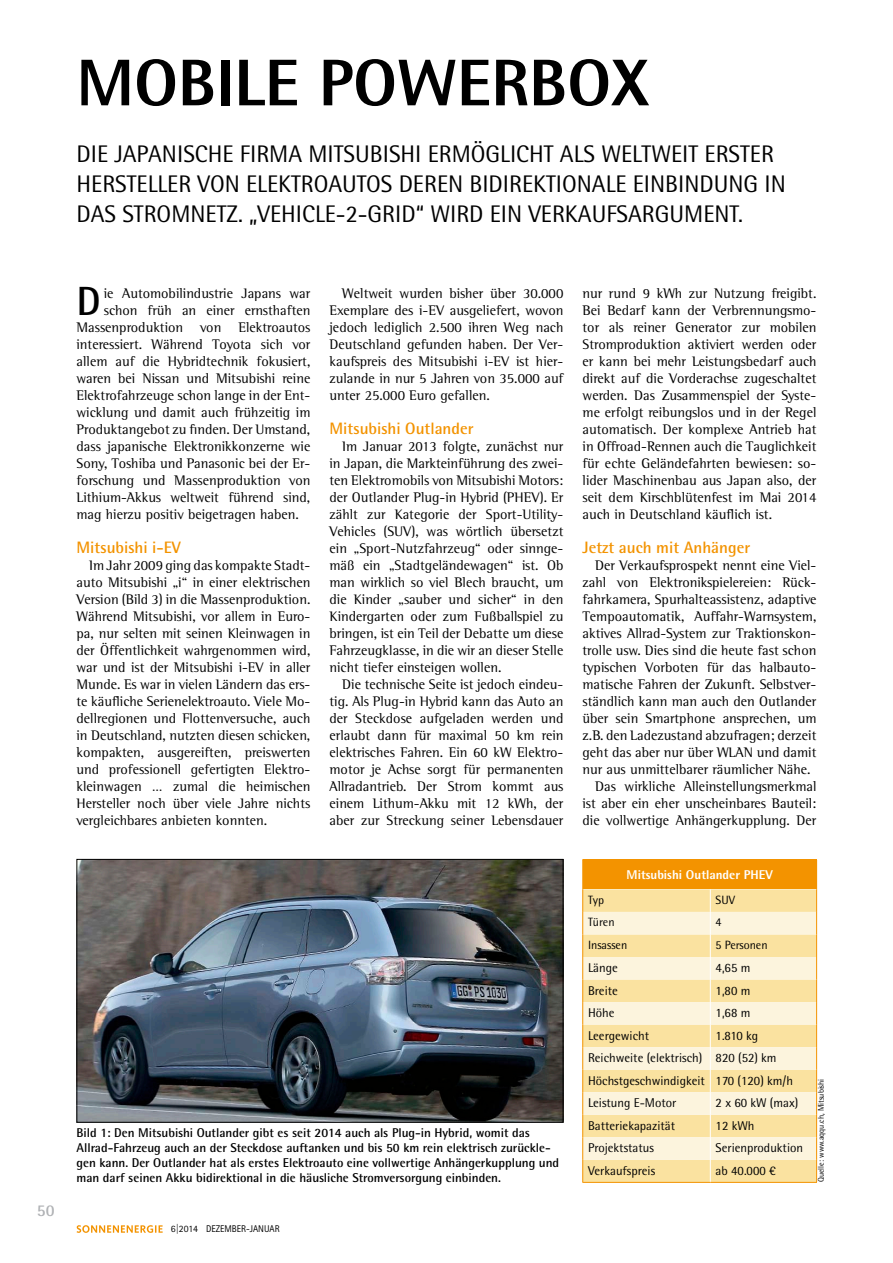
<style>
.page{position:relative;width:893px;height:1263px;background:#fff}
.page>*{position:absolute;margin:0;border:0;box-sizing:border-box;transform-origin:0 0}
.t1{font:800 66px "Rotis Semi Sans Std";color:#000}
.t2{font:700 40.8px "Rotis Semi Sans Std";color:#000}
.t3{font:24px "Rotis Semi Sans Std";color:#000}
.t4{font:700 16.5px "Rotis Semi Sans Std";color:#f39300}
.t5{font:700 16.5px "Rotis Semi Sans Std";color:#b0b2b5}
.t6{font:14.25px/17px "Rotis Semi Serif Std";color:#000;text-align:justify}
.t7{font:700 12.75px/15px "Rotis Semi Sans Std";color:#000}
.t8{font:12.75px/22.5px "Rotis Semi Sans Std";color:#000}
.t9{font:800 12.75px "Rotis Semi Sans Std";color:#fff}
.t10{font:12px "Rotis Semi Sans Std";color:#000}
.t11{font:9.75px "Rotis Sans Serif Std";color:#000}
.t12{font:8.25px "Rotis Semi Sans Std";color:#000}
</style>
<div class="page">
<svg style="left:77px;top:1225px;width:86px;height:8px"></svg>
<img style="left:78px;top:861px;width:483px;height:260px">
<div style="left:76px;top:859px;width:487px;height:264px;border:1px solid #000"></div>
<div style="left:583px;top:859px;width:234px;height:30px;background:#f39300"></div>
<svg style="left:583px;top:889px;width:233px;height:293px;background:#f9e1a0"></svg>
<svg style="left:583px;top:912px;width:233px;height:248px;background:#fbebc1"></svg>
<svg style="left:816px;top:889px;width:1px;height:293px"></svg>
<svg style="left:710px;top:889px;width:1px;height:293px"></svg>
<svg style="left:582px;top:860px;width:1px;height:322px"></svg>
<hr style="left:582px;top:1182px;width:128px;height:1px;background:#f39300">
<hr style="left:710px;top:1182px;width:107px;height:1px;background:#f39300">
<hr style="left:582px;top:859px;width:128px;height:1px;background:#f39300">
<h1 class="t1" style="left:77px;top:41px;width:574px">MOBI LE POWERBOX</h1>
<h3 class="t3" style="left:77px;top:139px;width:59px">DIE JAPANI</h3>
<h3 class="t3" style="left:183px;top:139px;width:25px">SCHE</h3>
<h3 class="t3" style="left:240px;top:139px;width:272px">FIRMA MITSUBISHI ERMÖGLICHT</h3>
<h3 class="t3" style="left:560px;top:139px;width:55px">AL S WELTWEIT</h3>
<h3 class="t3" style="left:705px;top:139px;width:48px">ERSTER</h3>
<h3 class="t3" style="left:77px;top:169px;width:62px">HERSTELLER</h3>
<h3 class="t3" style="left:198px;top:169px;width:62px">VON ELEKTROAUTO</h3>
<h3 class="t3" style="left:381px;top:169px;width:45px">S DEREN</h3>
<h3 class="t3" style="left:469px;top:169px;width:46px">BIDIREKTIONALE</h3>
<h3 class="t3" style="left:633px;top:169px;width:12px">EINBIN</h3>
<h3 class="t3" style="left:700px;top:169px;width:75px">DUNG IN</h3>
<h3 class="t3" style="left:77px;top:199px;width:206px">DAS STRO MNETZ. „VEHICLE</h3>
<h3 class="t3" style="left:336px;top:199px;width:219px">-2-GRI D“ WIRD EIN VERKAUF</h3>
<h3 class="t3" style="left:617px;top:199px;width:128px">SARGUMENT.</h3>
<p class="t5" style="left:37px;top:1200px;width:19px">50</p>
<h2 class="t2" style="left:77px;top:276px;width:26px">D</h2>
<p class="t6" style="left:104px;top:284px;width:208px">ie Automobilindustrie Japans war</p>
<p class="t6" style="left:104px;top:301px;width:208px">schon früh an einer ernsthaften</p>
<p class="t6" style="left:77px;top:318px;width:235px">Massenproduktion von Elektroautos</p>
<p class="t6" style="left:77px;top:335px;width:235px">interessiert. Während Toyota sich vor</p>
<p class="t6" style="left:77px;top:352px;width:235px">allem auf die Hybridtechnik fokusiert,</p>
<p class="t6" style="left:77px;top:369px;width:235px">waren bei Nissan und Mitsubishi reine</p>
<p class="t6" style="left:77px;top:386px;width:235px">Elektrofahrzeuge schon lange in der Ent-</p>
<p class="t6" style="left:77px;top:403px;width:235px">wicklung und damit auch frühzeitig im</p>
<p class="t6" style="left:77px;top:420px;width:235px">Produktangebot zu finden. Der Umstand,</p>
<p class="t6" style="left:77px;top:437px;width:235px">dass japanische Elektronikkonzerne wie</p>
<p class="t6" style="left:77px;top:454px;width:235px">Sony, Toshiba und Panasonic bei der Er-</p>
<p class="t6" style="left:77px;top:471px;width:235px">forschung und Massenproduktion von</p>
<p class="t6" style="left:77px;top:489px;width:235px">Lithium-Akkus weltweit führend sind,</p>
<p class="t6" style="left:77px;top:506px;width:224px">mag hierzu positiv beigetragen haben.</p>
<p class="t4" style="left:77px;top:537px;width:106px">Mitsubishi i-EV</p>
<p class="t6" style="left:77px;top:556px;width:235px;text-indent:13px">Im Jahr 2009 ging das kompakte Stadt&shy;auto Mitsubishi „i“ in einer elektrischen Version (Bild 3) in die Massenproduktion.<br>Während Mitsubishi, vor allem in Euro&shy;pa, nur selten mit seinen Kleinwagen in der Öffentlichkeit wahrgenommen wird, war und ist der Mitsubishi i-EV in aller Munde. Es war in vielen Ländern das ers&shy;te käufliche Serienelektroauto. Viele Mo&shy;dellregionen und Flottenversuche, auch in Deutschland, nutzten diesen schicken, kompakten, ausgereiften, preiswerten und professionell gefertigten Elektro&shy;kleinwagen … zumal die heimischen Hersteller noch über viele Jahre nichts vergleichbares anbieten konnten.</p>
<p class="t6" style="left:330px;top:284px;width:235px;text-indent:13px">Weltweit wurden bisher über 30.000<br>Exemplare des i-EV ausgeliefert, wovon jedoch lediglich 2.500 ihren Weg nach Deutschland gefunden haben. Der Ver&shy;kaufspreis des Mitsubishi i-EV ist hier&shy;zulande in nur 5 Jahren von 35.000 auf unter 25.000 Euro gefallen.</p>
<p class="t4" style="left:330px;top:418px;width:145px">Mitsubishi Outlander</p>
<p class="t6" style="left:330px;top:437px;width:235px;text-indent:13px">Im Januar 2013 folgte, zunächst nur in Japan, die Markteinführung des zwei&shy;ten Elektromobils von Mitsubishi Motors: der Outlander Plug-in Hybrid (PHEV). Er zählt zur Kategorie der Sport-Utility-Vehicles (SUV), was wörtlich übersetzt ein „Sport-Nutzfahrzeug“ oder sinnge&shy;mäß ein „Stadtgeländewagen“ ist. Ob man wirklich so viel Blech braucht, um die Kinder „sauber und sicher“ in den Kindergarten oder zum Fußballspiel zu bringen, ist ein Teil der Debatte um diese Fahrzeugklasse, in die wir an dieser Stelle nicht tiefer einsteigen wollen.</p>
<p class="t6" style="left:330px;top:676px;width:235px;text-indent:13px">Die technische Seite ist jedoch eindeu&shy;tig. Als Plug-in Hybrid kann das Auto an der Steckdose aufgeladen werden und erlaubt dann für maximal 50 km rein elektrisches Fahren. Ein 60 kW Elektro&shy;motor je Achse sorgt für permanenten Allradantrieb. Der Strom kommt aus einem Lithum-Akku mit 12 kWh, der aber zur Streckung seiner Lebensdauer</p>
<p class="t7" style="left:76px;top:1125px;width:484px">Bild 1: Den Mitsubishi Outlander gibt es seit 2014 auch als Plug-in Hybrid, womit das Allrad-Fahrzeug auch an der Steckdose auftanken und bis 50 km rein elektrisch zurückle&shy;gen kann. Der Outlander hat als erstes Elektroauto eine vollwertige Anhängerkupplung und man darf seinen Akku bidirektional in die häusliche Stromversorgung einbinden.</p>
<p class="t11" style="left:171px;top:1223px;width:110px">6|2014 DEZEMBER-JANUAR</p>
<p class="t6" style="left:583px;top:284px;width:235px">nur rund 9 kWh zur Nutzung freigibt.<br>Bei Bedarf kann der Verbrennungsmo&shy;tor als reiner Generator zur mobilen Stromproduktion aktiviert werden oder er kann bei mehr Leistungsbedarf auch direkt auf die Vorderachse zugeschaltet werden. Das Zusammenspiel der Syste&shy;me erfolgt reibungslos und in der Regel automatisch. Der komplexe Antrieb hat in Offroad-Rennen auch die Tauglichkeit für echte Geländefahrten bewiesen: so&shy;lider Maschinenbau aus Japan also, der seit dem Kirschblütenfest im Mai 2014 auch in Deutschland käuflich ist.</p>
<p class="t4" style="left:583px;top:537px;width:169px">Jetzt auch mit Anhänger</p>
<p class="t6" style="left:595px;top:556px;width:223px">Der Verkaufsprospekt nennt eine Viel-</p>
<p class="t6" style="left:583px;top:573px;width:235px">zahl von Elektronikspielereien: Rück-</p>
<p class="t6" style="left:583px;top:590px;width:235px">fahrkamera, Spurhalteassistenz, adaptive</p>
<p class="t6" style="left:583px;top:608px;width:235px">Tempoautomatik, Auffahr-Warnsystem,</p>
<p class="t6" style="left:583px;top:625px;width:234px">aktives Allrad-System zur Traktionskon-</p>
<p class="t6" style="left:583px;top:642px;width:235px">trolle usw. Dies sind die heute fast schon</p>
<p class="t6" style="left:583px;top:659px;width:235px">typischen Vorboten für das halbauto-</p>
<p class="t6" style="left:583px;top:676px;width:235px">matische Fahren der Zukunft. Selbstver-</p>
<p class="t6" style="left:583px;top:693px;width:235px">ständlich kann man auch den Outlander</p>
<p class="t6" style="left:583px;top:710px;width:235px">über sein Smartphone ansprechen, um</p>
<p class="t6" style="left:583px;top:727px;width:235px">z.B. den Ladezustand abzufragen; derzeit</p>
<p class="t6" style="left:583px;top:744px;width:235px">geht das aber nur über WLAN und damit</p>
<p class="t6" style="left:583px;top:761px;width:230px">nur aus unmittelbarer räumlicher Nähe.</p>
<p class="t6" style="left:595px;top:778px;width:223px">Das wirkliche Alleinstellungsmerkmal</p>
<p class="t6" style="left:583px;top:795px;width:235px">ist aber ein eher unscheinbares Bauteil:</p>
<p class="t6" style="left:583px;top:812px;width:235px">die vollwertige Anhängerkupplung. Der</p>
<p class="t9" style="left:627px;top:866px;width:148px">Mitsubishi Outlander PHEV</p>
<p class="t10" style="left:588px;top:893px;width:18px">Typ</p>
<p class="t10" style="left:716px;top:893px;width:21px">SUV</p>
<p class="t10" style="left:588px;top:915px;width:28px">Türen</p>
<p class="t10" style="left:716px;top:915px;width:8px">4</p>
<p class="t10" style="left:588px;top:938px;width:41px">I nsassen</p>
<p class="t10" style="left:716px;top:938px;width:53px">5 Personen</p>
<p class="t8" style="left:588px;top:956px;width:31px">Länge</p>
<p class="t8" style="left:716px;top:956px;width:36px">4,65 m</p>
<p class="t8" style="left:588px;top:979px;width:31px">Breite</p>
<p class="t8" style="left:716px;top:979px;width:36px">1,80 m</p>
<p class="t8" style="left:588px;top:1001px;width:28px">Höhe</p>
<p class="t8" style="left:716px;top:1001px;width:36px">1,68 m</p>
<p class="t8" style="left:588px;top:1024px;width:63px">Leergewicht</p>
<p class="t8" style="left:588px;top:1024px;width:206px;text-indent:128px">1.810 kg<br>Reichweite (elektrisch) 820 (52) km<br>Höchstgeschwindigkeit 170 (120) km/h<br>Leistung E-Motor</p>
<p class="t8" style="left:716px;top:1091px;width:84px">2 x 60 kW (max)</p>
<p class="t8" style="left:588px;top:1114px;width:89px">Batteriekapazität</p>
<p class="t8" style="left:716px;top:1114px;width:40px">12 kWh</p>
<p class="t8" style="left:588px;top:1136px;width:67px">Projektstatus</p>
<p class="t8" style="left:716px;top:1136px;width:89px">Serienproduktion</p>
<p class="t8" style="left:588px;top:1159px;width:69px">Verkaufspreis</p>
<p class="t8" style="left:716px;top:1159px;width:62px">ab 40.000 €</p>
<p class="t12" style="left:816px;top:1182px;width:105px;rotate:-90deg">Quelle: www.aqqu.ch, Mitsubishi</p>
</div>
